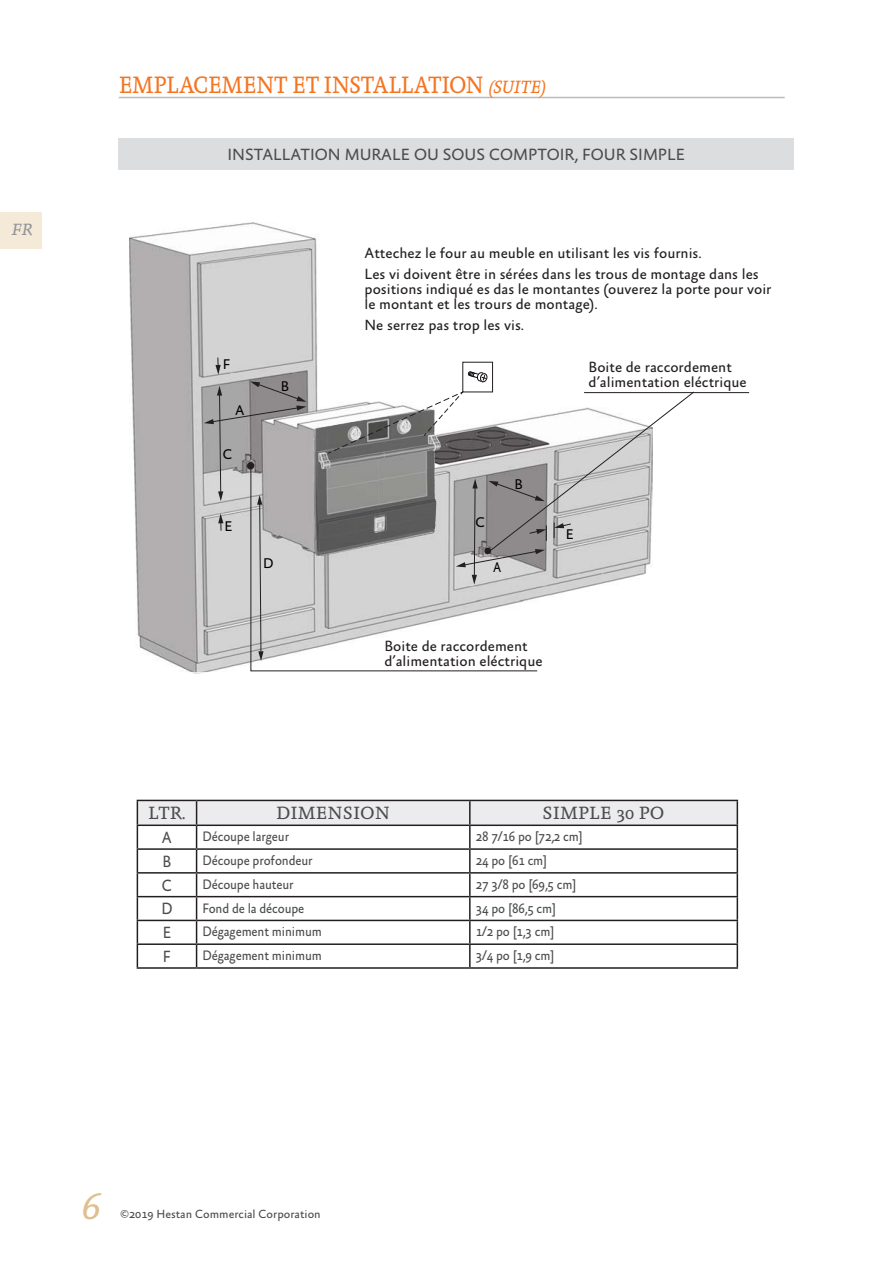
<style>
.page{position:relative;width:893px;height:1263px;background:#fff}
.page>*{position:absolute;margin:0;border:0;box-sizing:border-box;transform-origin:0 0}
.t1{font:italic 37.5px "Absara";color:#e0bf8f}
.heading_1_orange_no{font:24px "Absara";letter-spacing:-.035em;color:#f47521;scale:.9 1}
.Table_Header_centere{font:18px "Absara";color:#4b4c4d}
.GRAPHIC_CAPTION_CENT{font:16.5px "Absara Sans";color:#4b4c4d}
.Table_copy_center{font:16.5px "Absara Sans";color:#4b4c4d;scale:.92 1}
.t2{font:italic 16.5px "Absara";color:#939598}
.t3{font:15px/15px "Absara Sans";color:#231f20}
.t4{font:14.25px "Absara Sans";color:#000}
.t5{font:14.25px "Absara Sans";color:#000;scale:.87 1}
.Table_copy{font:13.8px "Absara Sans";letter-spacing:-.01em;color:#4b4c4d;scale:.92 1}
.t6{font:12px "Absara Sans";color:#4b4c4d}
.s1{font-style:italic;font-size:18px}
</style>
<div class="page">
<hr style="left:119px;top:97px;width:666px;height:1px;background:#babbbe">
<div style="left:0;top:212px;width:42px;height:37px;background:#f5e9d7"></div>
<img style="left:130px;top:222px;width:466px;height:449px">
<img style="left:314px;top:410px;width:13px;height:54px">
<svg style="left:250px;top:464px;width:288px;height:207px"></svg>
<svg style="left:215px;top:358px;width:6px;height:17px"></svg>
<svg style="left:204px;top:381px;width:102px;height:280px;background:#b9b8b8"></svg>
<hr style="left:584px;top:392px;width:165px;height:1px;background:#231f20">
<svg style="left:327px;top:361px;width:368px;height:224px"></svg>
<svg style="left:137px;top:800px;width:601px;height:167px"></svg>
<hr style="left:137px;top:967px;width:60px;height:2px;background:#231f20">
<hr style="left:197px;top:967px;width:273px;height:2px;background:#231f20">
<hr style="left:470px;top:967px;width:268px;height:2px;background:#231f20">
<div style="left:119px;top:138px;width:675px;height:32px;background:#dcdddf"></div>
<p class="t2" style="left:11px;top:220px;width:26px">FR</p>
<p class="heading_1_orange_no" style="left:119px;top:71px;width:476px">EMPLACEMENT ET INSTALLATION <span class="s1">(SUITE)</span></p>
<p class="GRAPHIC_CAPTION_CENT" style="left:227px;top:146px;width:459px">INSTALLATION MURALE OU SOUS COMPTOIR, FOUR SIMPLE</p>
<p class="t4" style="left:223px;top:357px;width:9px">F</p>
<p class="t4" style="left:235px;top:403px;width:11px">A</p>
<p class="t4" style="left:223px;top:446px;width:11px">C</p>
<p class="t4" style="left:281px;top:379px;width:10px">B</p>
<p class="t4" style="left:224px;top:518px;width:10px">E</p>
<p class="t4" style="left:263px;top:556px;width:12px">D</p>
<p class="t3" style="left:365px;top:244px;width:396px;line-height:21px">Attechez le four au meuble en utilisant les vis fournis.<br>Les vi doivent être in sérées dans les trous de montage dans les</p>
<p class="t3" style="left:365px;top:283px;width:408px">positions indiqué es das le montantes (ouverez la porte pour voir le montant et les trours de montage).</p>
<p class="t3" style="left:365px;top:319px;width:161px">Ne serrez pas trop les vis.</p>
<p class="t3" style="left:589px;top:360px;width:160px">Boite de raccordement d’alimentation eléctrique</p>
<p class="t4" style="left:476px;top:515px;width:11px">C</p>
<p class="t5" style="left:493px;top:560px;width:11px">A</p>
<p class="t4" style="left:515px;top:477px;width:10px">B</p>
<p class="t4" style="left:566px;top:527px;width:10px">E</p>
<p class="t3" style="left:384px;top:639px;width:160px">Boite de raccordement d’alimentation eléctrique</p>
<p class="Table_Header_centere" style="left:148px;top:803px;width:39px">LTR.</p>
<p class="Table_Header_centere" style="left:276px;top:803px;width:115px">DIMENSION</p>
<p class="Table_Header_centere" style="left:543px;top:803px;width:123px">SIMPLE 30 PO</p>
<p class="Table_copy_center" style="left:162px;top:829px;width:12px">A</p>
<p class="Table_copy" style="left:203px;top:829px;width:96px">Découpe largeur</p>
<p class="Table_copy" style="left:476px;top:829px;width:118px">28 7/16 po [72,2 cm]</p>
<p class="Table_copy_center" style="left:163px;top:853px;width:11px">B</p>
<p class="Table_copy" style="left:203px;top:853px;width:121px">Découpe profondeur</p>
<p class="Table_copy" style="left:476px;top:853px;width:79px">24 po [61 cm]</p>
<p class="Table_copy_center" style="left:162px;top:876px;width:13px">C</p>
<p class="Table_copy" style="left:203px;top:877px;width:100px">Découpe hauteur</p>
<p class="Table_copy" style="left:476px;top:877px;width:111px">27 3/8 po [69,5 cm]</p>
<p class="Table_copy_center" style="left:161px;top:900px;width:14px">D</p>
<p class="Table_copy" style="left:203px;top:901px;width:112px">Fond de la découpe</p>
<p class="Table_copy" style="left:476px;top:901px;width:89px">34 po [86,5 cm]</p>
<p class="Table_copy_center" style="left:163px;top:924px;width:11px">E</p>
<p class="Table_copy" style="left:203px;top:924px;width:131px">Dégagement minimum</p>
<p class="Table_copy" style="left:476px;top:924px;width:87px">1/2 po [1,3 cm]</p>
<p class="Table_copy_center" style="left:163px;top:948px;width:10px">F</p>
<p class="Table_copy" style="left:203px;top:948px;width:131px">Dégagement minimum</p>
<p class="Table_copy" style="left:476px;top:948px;width:87px">3/4 po [1,9 cm]</p>
<h1 class="t1" style="left:81px;top:1185px;width:28px">6</h1>
<p class="t6" style="left:120px;top:1207px;width:202px">©2019 Hestan Commercial Corporation</p>
</div>
